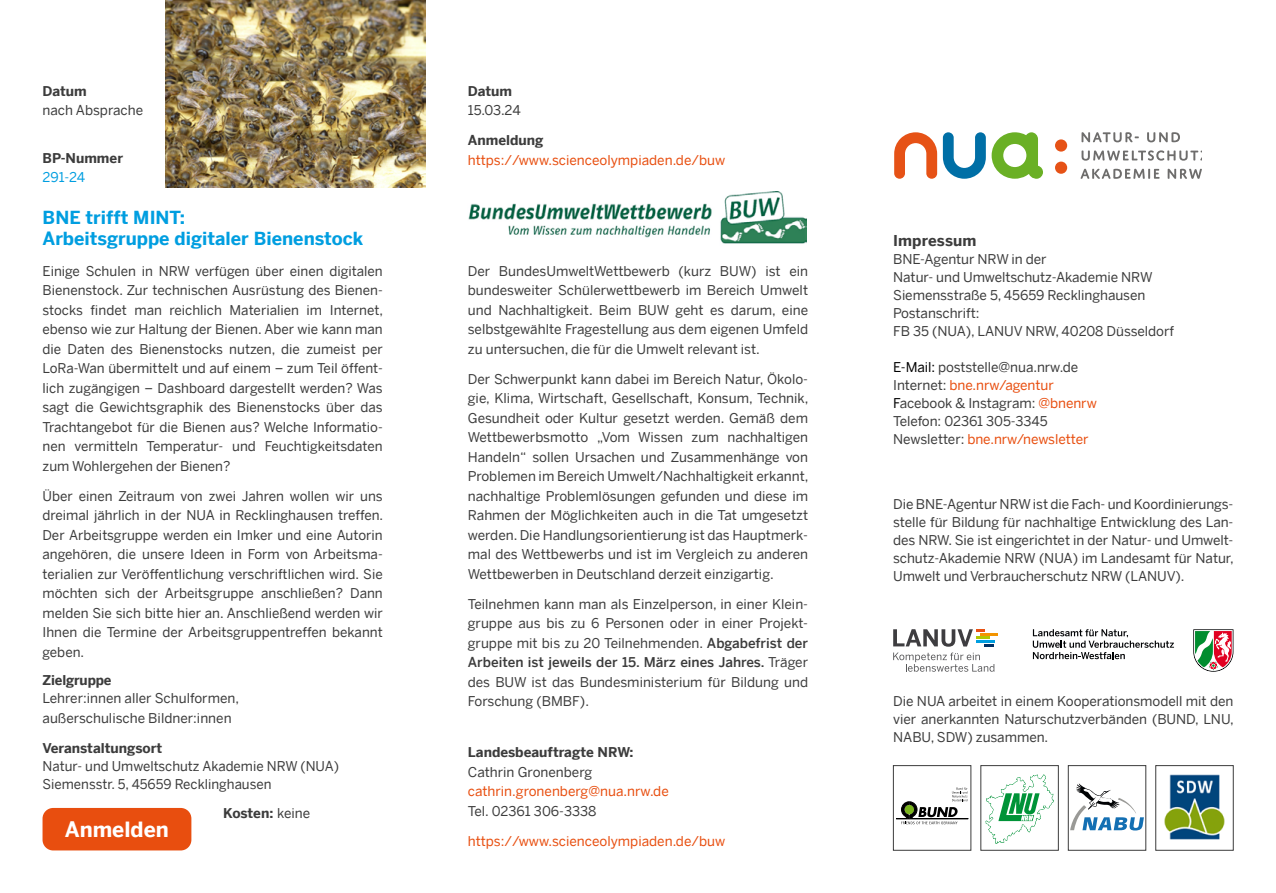
<style>
.page{position:relative;width:1276px;height:893px;background:#fff}
.page>*{position:absolute;margin:0;border:0;box-sizing:border-box;transform-origin:0 0}
.t1{font:700 21px "Benton Sans";color:#fff}
.t2{font:700 18px/21px "Benton Sans";color:#009ee0}
.t3{font:700 15px "Benton Sans";letter-spacing:.005em;color:#3c3c3c}
.t4{font:13.5px/19.5px "Benton Sans";letter-spacing:-.005em;color:#3c3c3c;text-align:justify}
.t5{font:13.5px "Benton Sans";color:#e84e0f}
.t6{font:700 13.5px "Benton Sans";color:#3c3c3c}
.t7{font:13.5px "Benton Sans";color:#009ee0}
.s1{font-weight:400}
.s2{font-weight:500}
.s3{color:#000}
.s4{color:#e84e0f}
</style>
<div class="page">
<img style="left:166px;top:0;width:259px;height:187px">
<img style="left:468px;top:192px;width:338px;height:52px">
<div style="left:43px;top:808px;width:148px;height:42px;background:#e84e0f;border-radius:11px"></div>
<hr style="left:980px;top:633px;width:18px;height:3px;background:#f39400">
<svg style="left:893px;top:629px;width:101px;height:43px"></svg>
<svg style="left:1032px;top:629px;width:142px;height:30px"></svg>
<svg style="left:1193px;top:629px;width:40px;height:43px"></svg>
<div style="left:893px;top:765px;width:78px;height:85px;border:1px solid #3c3c3c"></div>
<svg style="left:896px;top:787px;width:72px;height:37px"></svg>
<svg style="left:985px;top:774px;width:68px;height:70px"></svg>
<div style="left:1068px;top:765px;width:78px;height:85px;border:1px solid #3c3c3c"></div>
<svg style="left:1070px;top:784px;width:74px;height:46px"></svg>
<div style="left:1155px;top:765px;width:78px;height:85px;border:1px solid #3c3c3c"></div>
<img style="left:1164px;top:774px;width:61px;height:65px">
<svg style="left:1081px;top:132px;width:57px;height:10px"></svg>
<svg style="left:1147px;top:132px;width:33px;height:10px"></svg>
<svg style="left:1081px;top:150px;width:120px;height:11px"></svg>
<svg style="left:1080px;top:169px;width:79px;height:10px"></svg>
<svg style="left:1167px;top:169px;width:34px;height:10px"></svg>
<svg style="left:894px;top:132px;width:43px;height:47px"></svg>
<div style="left:1055px;top:162px;width:12px;height:12px;background:#e65216;border-radius:50%"></div>
<div style="left:1055px;top:139px;width:12px;height:13px;background:#e65216;border-radius:50%"></div>
<svg style="left:943px;top:132px;width:100px;height:47px"></svg>
<p class="t6" style="left:43px;top:83px;width:46px">Datum</p>
<p class="t4" style="left:43px;top:100px;width:102px">nach Absprache</p>
<p class="t6" style="left:43px;top:150px;width:82px">BP-Nummer</p>
<p class="t7" style="left:43px;top:169px;width:44px">291-24</p>
<h2 class="t2" style="left:43px;top:207px;width:322px">BNE trifft MINT:<br>Arbeitsgruppe digitaler Bienenstock</h2>
<p class="t4" style="left:43px;top:261px;width:342px">Einige Schulen in NRW verfügen über einen digitalen Bienenstock. Zur technischen Ausrüstung des Bienen&shy;stocks findet man reichlich Materialien im Internet, ebenso wie zur Haltung der Bienen. Aber wie kann man die Daten des Bienenstocks nutzen, die zumeist per LoRa-Wan übermittelt und auf einem – zum Teil öffent&shy;lich zugängigen – Dashboard dargestellt werden? Was sagt die Gewichtsgraphik des Bienenstocks über das Trachtangebot für die Bienen aus? Welche Informatio&shy;nen vermitteln Temperatur- und Feuchtigkeitsdaten zum Wohlergehen der Bienen?</p>
<p class="t4" style="left:43px;top:486px;width:342px">Über einen Zeitraum von zwei Jahren wollen wir uns dreimal jährlich in der NUA in Recklinghausen treffen.<br>Der Arbeitsgruppe werden ein Imker und eine Autorin angehören, die unsere Ideen in Form von Arbeitsma&shy;terialien zur Veröffentlichung verschriftlichen wird. Sie möchten sich der Arbeitsgruppe anschließen? Dann melden Sie sich bitte hier an. Anschließend werden wir Ihnen die Termine der Arbeitsgruppentreffen bekannt geben.</p>
<p class="t6" style="left:43px;top:672px;width:71px">Zielgruppe</p>
<p class="t4" style="left:43px;top:688px;width:198px">Lehrer:innen aller Schulformen, außerschulische Bildner:innen</p>
<p class="t6" style="left:43px;top:740px;width:121px">Veranstaltungsort</p>
<p class="t4" style="left:43px;top:757px;width:298px;line-height:18px">Natur- und Umweltschutz Akademie NRW (NUA)<br>Siemensstr. 5, 45659 Recklinghausen</p>
<p class="t6" style="left:223px;top:805px;width:89px">Kosten: <span class="s1">keine</span></p>
<h1 class="t1" style="left:65px;top:817px;width:106px">Anmelden</h1>
<p class="t6" style="left:468px;top:83px;width:46px">Datum</p>
<p class="t4" style="left:468px;top:100px;width:54px">15.03.24</p>
<p class="t6" style="left:468px;top:132px;width:77px">Anmeldung</p>
<p class="t5" style="left:468px;top:152px;width:259px">https://www.scienceolympiaden.de/buw</p>
<p class="t4" style="left:468px;top:261px;width:342px">Der BundesUmweltWettbewerb (kurz BUW) ist ein bundesweiter Schülerwettbewerb im Bereich Umwelt und Nachhaltigkeit. Beim BUW geht es darum, eine selbstgewählte Fragestellung aus dem eigenen Umfeld zu untersuchen, die für die Umwelt relevant ist.</p>
<p class="t4" style="left:468px;top:369px;width:342px">Der Schwerpunkt kann dabei im Bereich Natur, Ökolo&shy;gie, Klima, Wirtschaft, Gesellschaft, Konsum, Technik, Gesundheit oder Kultur gesetzt werden. Gemäß dem Wettbewerbsmotto „Vom Wissen zum nachhaltigen Handeln“ sollen Ursachen und Zusammenhänge von Problemen im Bereich Umwelt/Nachhaltigkeit erkannt, nachhaltige Problemlösungen gefunden und diese im Rahmen der Möglichkeiten auch in die Tat umgesetzt werden. Die Handlungsorientierung ist das Hauptmerk&shy;mal des Wettbewerbs und ist im Vergleich zu anderen Wettbewerben in Deutschland derzeit einzigartig.</p>
<p class="t4" style="left:468px;top:594px;width:342px">Teilnehmen kann man als Einzelperson, in einer Klein&shy;gruppe aus bis zu 6 Personen oder in einer Projekt&shy;gruppe mit bis zu 20 Teilnehmenden. <span class="s2">Abgabefrist der Arbeiten ist jeweils der 15. März eines Jahres.</span> Träger des BUW ist das Bundesministerium für Bildung und Forschung (BMBF).</p>
<p class="t6" style="left:468px;top:744px;width:167px">Landesbeauftragte NRW:</p>
<p class="t4" style="left:468px;top:762px;width:126px">Cathrin Gronenberg</p>
<p class="t5" style="left:468px;top:783px;width:202px">cathrin.gronenberg@nua.nrw.de</p>
<p class="t4" style="left:468px;top:801px;width:130px">Tel. 02361 306-3338</p>
<p class="t5" style="left:468px;top:833px;width:259px">https://www.scienceolympiaden.de/buw</p>
<p class="t3" style="left:893px;top:231px;width:85px">Impressum</p>
<p class="t4" style="left:893px;top:250px;width:282px;line-height:18px;text-align:left">BNE-Agentur NRW in der<br>Natur- und Umweltschutz-Akademie NRW<br>Siemensstraße 5, 45659 Recklinghausen<br>Postanschrift:<br>FB 35 (NUA), LANUV NRW, 40208 Düsseldorf</p>
<p class="t4" style="left:893px;top:358px;width:205px;line-height:18px;text-align:left"><span class="s3">E-Mail:</span> poststelle@nua.nrw.de<br>Internet: <span class="s4">bne.nrw/agentur<br></span><span class="s3">F</span>acebook &amp; Instagram: <span class="s4">@bnenrw<br></span>Telefon: 02361 305-3345<br>Newsletter: <span class="s4">bne.nrw/newsletter</span></p>
<p class="t4" style="left:893px;top:495px;width:342px;line-height:18px">Die BNE-Agentur NRW ist die Fach- und Koordinierungs&shy;stelle für Bildung für nachhaltige Entwicklung des Lan&shy;des NRW. Sie ist eingerichtet in der Natur- und Umwelt&shy;schutz-Akademie NRW (NUA) im Landesamt für Natur, Umwelt und Verbraucherschutz NRW (LANUV).</p>
<p class="t4" style="left:893px;top:692px;width:342px;line-height:18px">Die NUA arbeitet in einem Kooperationsmodell mit den vier anerkannten Naturschutzverbänden (BUND, LNU, NABU, SDW) zusammen.</p>
</div>
